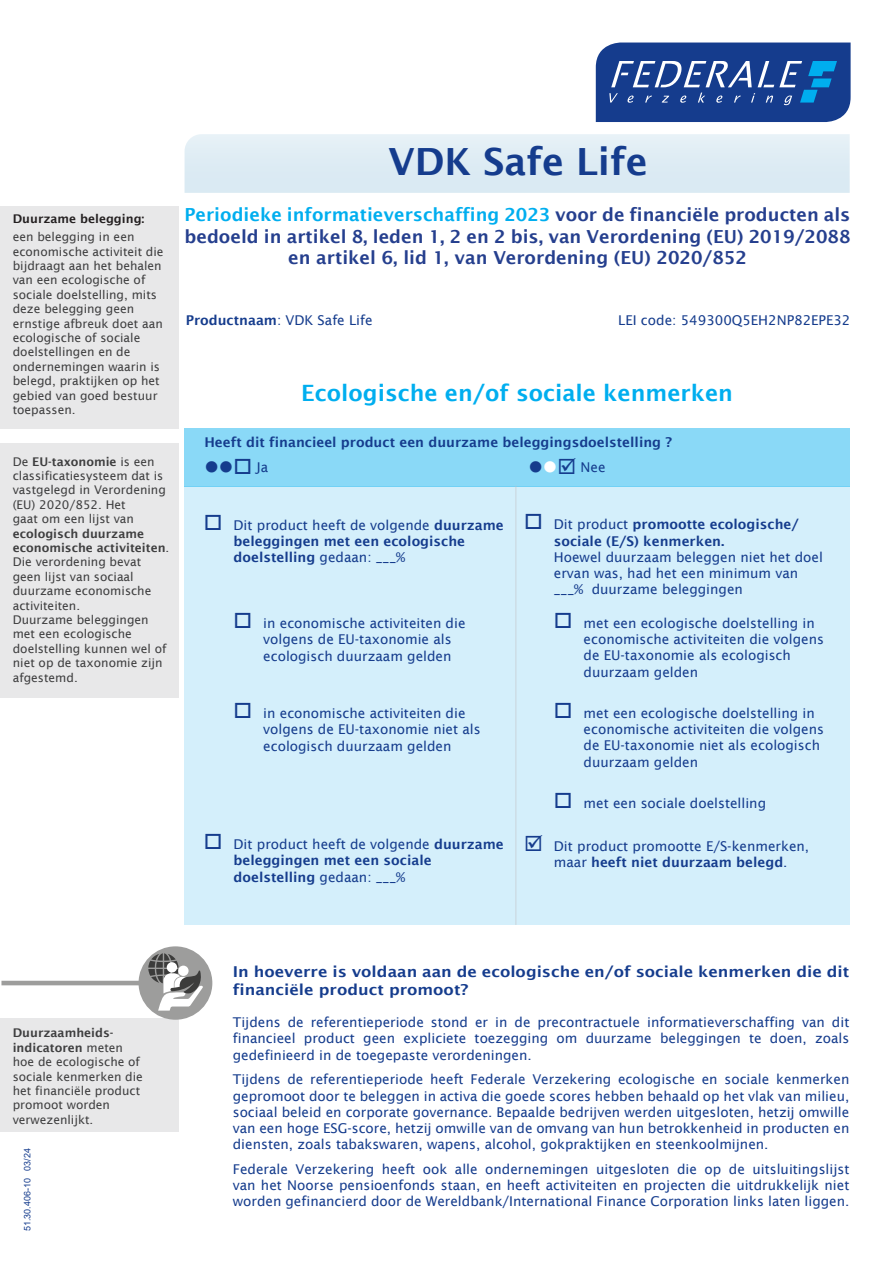
<style>
.page{position:relative;width:893px;height:1263px;background:#fff}
.page>*{position:absolute;margin:0;border:0;box-sizing:border-box;transform-origin:0 0}
.t1{font:600 37.5px "Lucida Sans";color:#153c8d}
.t2{font:600 22.5px "Lucida Sans";color:#00aeef}
.t3{font:600 18px/21.6px "Lucida Sans";color:#253f8e;text-align:center}
.t4{font:600 15px/18px "Lucida Sans";color:#153c8d;scale:1.08 1}
.t5{font:13.5px/16.2px "Lucida Sans";color:#153c8d}
.t6{font:600 13.5px/16.2px "Lucida Sans";color:#153c8d}
.t7{font:12px/14.4px "Lucida Sans";color:#3e3e3f}
.t8{font:600 12px "Lucida Sans";color:#231f20}
.t9{font:9px "Arial";color:#153c8d}
.s1{font-weight:600}
.s2{color:#00aeef}
.s3{color:#fff}
.s4{font-weight:400}
</style>
<div class="page">
<div style="left:0;top:1018px;width:179px;height:114px;background:#e8e8e9"></div>
<div style="left:185px;top:486px;width:665px;height:439px;background:#d4effb"></div>
<div style="left:185px;top:428px;width:665px;height:59px;background:#8ad9f7"></div>
<svg style="left:596px;top:43px;width:255px;height:79px"></svg>
<svg style="left:185px;top:134px;width:665px;height:59px"></svg>
<hr style="left:515px;top:486px;width:2px;height:439px;background:#c1c2c4">
<div style="left:0;top:206px;width:179px;height:222px;background:#e8e8e9"></div>
<div style="left:0;top:443px;width:179px;height:255px;background:#e8e8e9"></div>
<hr style="left:1px;top:981px;width:151px;height:4px;background:#9d9d9c">
<div style="left:139px;top:946px;width:73px;height:74px;background:#9d9d9c;border-radius:50%"></div>
<svg style="left:148px;top:953px;width:56px;height:57px"></svg>
<p class="t8" style="left:13px;top:211px;width:133px">Duurzame belegging:</p>
<p class="t7" style="left:13px;top:230px;width:152px">een belegging in een economische activiteit die bijdraagt aan het behalen van een ecologische of sociale doelstelling, mits deze belegging geen ernstige afbreuk doet aan ecologische of sociale doelstellingen en de ondernemingen waarin is belegd, praktijken op het gebied van goed bestuur toepassen.</p>
<p class="t7" style="left:13px;top:454px;width:158px">De <span class="s1">EU-taxonomie</span> is een classificatiesysteem dat is vastgelegd in Verordening (EU) 2020/852. Het<br>gaat om een lijst van <span class="s1">ecologisch duurzame economische activiteiten</span>.<br>Die verordening bevat geen lijst van sociaal duurzame economische activiteiten.</p>
<p class="t7" style="left:13px;top:612px;width:155px">Duurzame beleggingen met een ecologische doelstelling kunnen wel of niet op de taxonomie zijn afgestemd.</p>
<p class="t1" style="left:389px;top:140px;width:261px">VDK Safe Life</p>
<p class="t3" style="left:185px;top:204px;width:667px"><span class="s2">Periodieke informatieverschaffing 2023</span> voor de financiële producten als bedoeld in artikel 8, leden 1, 2 en 2 bis, van Verordening (EU) 2019/2088 en artikel 6, lid 1, van Verordening (EU) 2020/852</p>
<p class="t5" style="left:186px;top:312px;width:188px"><span class="s1">Productnaam</span>: VDK Safe Life</p>
<p class="t5" style="left:618px;top:312px;width:234px">LEI code: 549300Q5EH2NP82EPE32</p>
<p class="t2" style="left:301px;top:380px;width:433px">Ecologische en/of sociale kenmerken</p>
<p class="t6" style="left:204px;top:434px;width:469px">Heeft dit financieel product een duurzame beleggingsdoelstelling ?</p>
<p class="t5" style="left:204px;top:459px;width:65px">●●□ Ja</p>
<p class="t5" style="left:528px;top:459px;width:79px">●<span class="s3">●</span>☑ Nee</p>
<p class="t6" style="left:234px;top:517px;width:272px;text-indent:-30px">□ <span class="s4">Dit product heeft de volgende</span> duurzame beleggingen met een ecologische doelstelling <span class="s4">gedaan: ___%</span></p>
<p class="t5" style="left:263px;top:615px;width:204px;text-indent:-30px">□ in economische activiteiten die volgens de EU-taxonomie als ecologisch duurzaam gelden</p>
<p class="t5" style="left:263px;top:705px;width:219px;text-indent:-30px">□ in economische activiteiten die volgens de EU-taxonomie niet als ecologisch duurzaam gelden</p>
<p class="t6" style="left:234px;top:836px;width:272px;text-indent:-30px">□ <span class="s4">Dit product heeft de volgende</span> duurzame beleggingen met een sociale doelstelling <span class="s4">gedaan: ___%</span></p>
<p class="t6" style="left:554px;top:516px;width:246px;text-indent:-30px">□ <span class="s4">Dit product</span> promootte ecologische/ sociale (E/S) kenmerken.</p>
<p class="t5" style="left:554px;top:549px;width:271px">Hoewel duurzaam beleggen niet het doel ervan was, had het een minimum van ___% duurzame beleggingen</p>
<p class="t5" style="left:584px;top:615px;width:242px;text-indent:-30px">□ met een ecologische doelstelling in economische activiteiten die volgens de EU-taxonomie als ecologisch duurzaam gelden</p>
<p class="t5" style="left:584px;top:705px;width:242px;text-indent:-30px">□ met een ecologische doelstelling in economische activiteiten die volgens de EU-taxonomie niet als ecologisch duurzaam gelden</p>
<p class="t5" style="left:554px;top:795px;width:214px">□ met een sociale doelstelling</p>
<p class="t5" style="left:554px;top:838px;width:257px;text-indent:-30px">☑ Dit product promootte E/S-kenmerken, maar <span class="s1">heeft niet duurzaam belegd</span>.</p>
<p class="t7" style="left:13px;top:1026px;width:132px"><span class="s1">Duurzaamheids&shy;indicatoren</span> meten hoe de ecologische of sociale kenmerken die het financiële product promoot worden verwezenlijkt.</p>
<p class="t9" style="left:21px;top:1231px;width:85px;rotate:-90deg">51.30.406-10 03/24</p>
<p class="t4" style="left:233px;top:962px;width:572px">In hoeverre is voldaan aan de ecologische en/of sociale kenmerken die dit financiële product promoot?</p>
<p class="t5" style="left:233px;top:1014px;width:618px;text-align:justify">Tijdens de referentieperiode stond er in de precontractuele informatieverschaffing van dit financieel product geen expliciete toezegging om duurzame beleggingen te doen, zoals gedefinieerd in de toegepaste verordeningen.</p>
<p class="t5" style="left:233px;top:1071px;width:618px;text-align:justify">Tijdens de referentieperiode heeft Federale Verzekering ecologische en sociale kenmerken gepromoot door te beleggen in activa die goede scores hebben behaald op het vlak van milieu, sociaal beleid en corporate governance. Bepaalde bedrijven werden uitgesloten, hetzij omwille van een hoge ESG-score, hetzij omwille van de omvang van hun betrokkenheid in producten en diensten, zoals tabakswaren, wapens, alcohol, gokpraktijken en steenkoolmijnen.</p>
<p class="t5" style="left:233px;top:1161px;width:618px;text-align:justify">Federale Verzekering heeft ook alle ondernemingen uitgesloten die op de uitsluitingslijst van het Noorse pensioenfonds staan, en heeft activiteiten en projecten die uitdrukkelijk niet worden gefinancierd door de Wereldbank/International Finance Corporation links laten liggen.</p>
</div>
